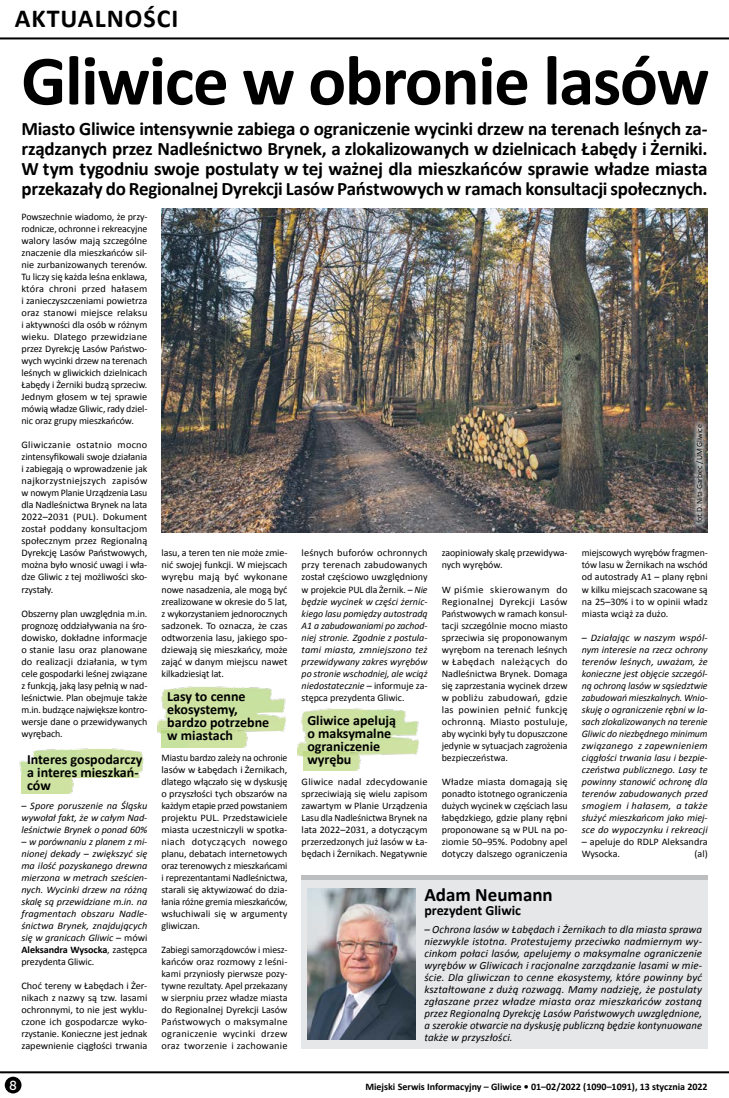
<style>
.page{position:relative;width:729px;height:1098px;background:#fff}
.page>*{position:absolute;margin:0;border:0;box-sizing:border-box;transform-origin:0 0}
.t1{font:700 71px "Calibri";letter-spacing:-.02em;color:#000}
.t2{font:700 26px "Calibri";letter-spacing:.04em;color:#000}
.t3{font:700 19px/20px "Calibri";letter-spacing:-.015em;color:#000;text-align:justify}
.t4{font:700 14px/13px "Calibri";color:#000}
.t5{font:13px "Museo Sans 500";color:#fff}
.t6{font:italic 11px/12px "Calibri";letter-spacing:.005em;color:#000;text-align:justify}
.t7{font:10px/12px "Calibri";letter-spacing:-.005em;color:#000;text-align:justify}
.t8{font:italic 10px/12px "Calibri";letter-spacing:-.005em;color:#000;text-align:justify}
.t9{font:700 10px "Calibri";color:#000}
.t10{font:8px "Calibri";letter-spacing:-.03em;color:#000}
.s1{font-style:normal}
.s2{font-weight:700;font-style:normal}
</style>
<div class="page">
<hr style="left:0;top:1070px;width:729px;height:2px;background:#000">
<div style="left:5px;top:1076px;width:16px;height:16px;background:#000;border-radius:50%"></div>
<hr style="left:0;top:37px;width:729px;height:2px;background:#000">
<img style="left:20px;top:748px;width:124px;height:29px">
<img style="left:158px;top:686px;width:127px;height:47px">
<img style="left:298px;top:708px;width:121px;height:47px">
<img style="left:21px;top:774px;width:57px;height:19px">
<img style="left:161px;top:728px;width:90px;height:19px">
<img style="left:304px;top:750px;width:60px;height:19px">
<img style="left:161px;top:208px;width:546px;height:324px">
<div style="left:301px;top:878px;width:406px;height:170px;background:#e6e7e8"></div>
<img style="left:307px;top:888px;width:109px;height:150px">
<div style="left:301px;top:874px;width:406px;height:5px;background:#bcbec0"></div>
<div style="left:689px;top:418px;width:20px;height:111px;background:#fff;opacity:.75"></div>
<h2 class="t2" style="left:15px;top:2px;width:165px">aktualności</h2>
<h1 class="t1" style="left:21px;top:35px;width:689px">Gliwice w obronie lasów</h1>
<p class="t3" style="left:21px;top:118px;width:687px">Miasto Gliwice intensywnie zabiega o ograniczenie wycinki drzew na terenach leśnych za&shy;rządzanych przez Nadleśnictwo Brynek, a zlokalizowanych w dzielnicach Łabędy i Żerniki.<br>W tym tygodniu swoje postulaty w tej ważnej dla mieszkańców sprawie władze miasta przekazały do Regionalnej Dyrekcji Lasów Państwowych w ramach konsultacji społecznych.</p>
<p class="t7" style="left:21px;top:211px;width:127px">Powszechnie wiadomo, że przy&shy;rodnicze, ochronne i rekreacyjne walory lasów mają szczególne znaczenie dla mieszkańców sil&shy;nie zurbanizowanych terenów.<br>Tu liczy się każda leśna enklawa, która chroni przed hałasem i zanieczyszczeniami powietrza oraz stanowi miejsce relaksu i aktywności dla osób w różnym wieku. Dlatego przewidziane przez Dyrekcję Lasów Państwo&shy;wych wycinki drzew na terenach leśnych w gliwickich dzielnicach Łabędy i Żerniki budzą sprzeciw.<br>Jednym głosem w tej sprawie mówią władze Gliwic, rady dziel&shy;nic oraz grupy mieszkańców.</p>
<p class="t7" style="left:21px;top:439px;width:127px">Gliwiczanie ostatnio mocno zintensyfikowali swoje działania i zabiegają o wprowadzenie jak najkorzystniejszych zapisów w nowym Planie Urządzenia Lasu dla Nadleśnictwa Brynek na lata 2022–2031 (PUL). Dokument został poddany konsultacjom społecznym przez Regionalną Dyrekcję Lasów Państwowych, można było wnosić uwagi i wła&shy;dze Gliwic z tej możliwości sko&shy;rzystały.</p>
<p class="t7" style="left:21px;top:607px;width:127px">Obszerny plan uwzględnia m.in. prognozę oddziaływania na śro&shy;dowisko, dokładne informacje o stanie lasu oraz planowane do realizacji działania, w tym cele gospodarki leśnej związane z funkcją, jaką lasy pełnią w nad&shy;leśnictwie. Plan obejmuje także m.in. budzące największe kontro&shy;wersje dane o przewidywanych wyrębach.</p>
<h3 class="t4" style="left:27px;top:752px;width:117px">Interes gospodarczy a interes mieszkań&shy;ców</h3>
<p class="t8" style="left:21px;top:798px;width:127px"><span class="s1">–</span> Spore poruszenie na Śląsku wywołał fakt, że w całym Nad&shy;leśnictwie Brynek o ponad 60%</p>
<p class="t8" style="left:21px;top:834px;width:127px">– w porównaniu z planem z mi&shy;nionej dekady – zwiększyć się ma ilość pozyskanego drewna mierzona w metrach sześcien&shy;nych. Wycinki drzew na różną skalę są przewidziane m.in. na fragmentach obszaru Nadle&shy;śnictwa Brynek, znajdujących się w granicach Gliwic <span class="s1">– mówi </span><span class="s2">Aleksandra Wysocka</span><span class="s1">, zastępca prezydenta Gliwic.</span></p>
<p class="t7" style="left:21px;top:979px;width:127px">Choć tereny w Łabędach i Żer&shy;nikach z nazwy są tzw. lasami ochronnymi, to nie jest wyklu&shy;czone ich gospodarcze wyko&shy;rzystanie. Konieczne jest jednak zapewnienie ciągłości trwania</p>
<p class="t10" style="left:694px;top:523px;width:100px;rotate:-90deg">fot. D. Nita-Garbiec / UM Gliwice</p>
<p class="t8" style="left:301px;top:546px;width:127px"><span class="s1">leśnych buforów ochronnych przy terenach zabudowanych został częściowo uwzględniony w projekcie PUL dla Żernik. –</span> Nie będzie wycinek w części żernic&shy;kiego lasu pomiędzy autostradą A1 a zabudowaniami po zachod&shy;niej stronie. Zgodnie z postula&shy;tami miasta, zmniejszono też przewidywany zakres wyrębów po stronie wschodniej, ale wciąż niedostatecznie <span class="s1">– informuje za&shy;stępca prezydenta Gliwic.</span></p>
<h3 class="t4" style="left:307px;top:713px;width:90px">Gliwice apelują o maksymalne ograniczenie wyrębu</h3>
<p class="t7" style="left:301px;top:775px;width:127px">Gliwice nadal zdecydowanie sprzeciwiają się wielu zapisom zawartym w Planie Urządzenia Lasu dla Nadleśnictwa Brynek na lata 2022–2031, a dotyczącym przerzedzonych już lasów w Ła&shy;będach i Żernikach. Negatywnie</p>
<p class="t7" style="left:581px;top:547px;width:127px">miejscowych wyrębów fragmen&shy;tów lasu w Żernikach na wschód od autostrady A1 – plany rębni w kilku miejscach szacowane są na 25–30% i to w opinii władz miasta wciąż za dużo.</p>
<p class="t8" style="left:581px;top:630px;width:127px"><span class="s1">–</span> Działając w naszym wspól&shy;nym interesie na rzecz ochrony terenów leśnych, uważam, że konieczne jest objęcie szczegól&shy;ną ochroną lasów w sąsiedztwie zabudowań mieszkalnych. Wnio&shy;skuję o ograniczenie rębni w la&shy;sach zlokalizowanych na terenie Gliwic do niezbędnego minimum związanego z zapewnieniem ciągłości trwania lasu i bezpie&shy;czeństwa publicznego. Lasy te powinny stanowić ochronę dla terenów zabudowanych przed smogiem i hałasem, a także służyć mieszkańcom jako miej&shy;sce do wypoczynku i rekreacji</p>
<p class="t7" style="left:581px;top:835px;width:127px">– apeluje do RDLP Aleksandra<br>Wysocka.</p>
<p class="t7" style="left:161px;top:547px;width:127px">lasu, a teren ten nie może zmie&shy;nić swojej funkcji. W miejscach wyrębu mają być wykonane nowe nasadzenia, ale mogą być zrealizowane w okresie do 5 lat, z wykorzystaniem jednorocznych sadzonek. To oznacza, że czas odtworzenia lasu, jakiego spo&shy;dziewają się mieszkańcy, może zająć w danym miejscu nawet kilkadziesiąt lat.</p>
<h3 class="t4" style="left:167px;top:689px;width:104px">Lasy to cenne ekosystemy, bardzo potrzebne w miastach</h3>
<p class="t7" style="left:161px;top:751px;width:127px">Miastu bardzo zależy na ochronie lasów w Łabędach i Żernikach, dlatego włączało się w dyskusję o przyszłości tych obszarów na każdym etapie przed powstaniem projektu PUL. Przedstawiciele miasta uczestniczyli w spotka&shy;niach dotyczących nowego planu, debatach internetowych oraz terenowych z mieszkańcami i reprezentantami Nadleśnictwa, starali się aktywizować do dzia&shy;łania różne gremia mieszkańców, wsłuchiwali się w argumenty gliwiczan.</p>
<p class="t7" style="left:161px;top:943px;width:127px">Zabiegi samorządowców i miesz&shy;kańców oraz rozmowy z leśni&shy;kami przyniosły pierwsze pozy&shy;tywne rezultaty. Apel przekazany w sierpniu przez władze miasta do Regionalnej Dyrekcji Lasów Państwowych o maksymalne ograniczenie wycinki drzew oraz tworzenie i zachowanie</p>
<p class="t7" style="left:441px;top:547px;width:127px">zaopiniowały skalę przewidywa&shy;nych wyrębów.</p>
<p class="t7" style="left:441px;top:583px;width:127px">W piśmie skierowanym do Regionalnej Dyrekcji Lasów Państwowych w ramach konsul&shy;tacji szczególnie mocno miasto sprzeciwia się proponowanym wyrębom na terenach leśnych w Łabędach należących do Nadleśnictwa Brynek. Domaga się zaprzestania wycinek drzew w pobliżu zabudowań, gdzie las powinien pełnić funkcję ochronną. Miasto postuluje, aby wycinki były tu dopuszczone jedynie w sytuacjach zagrożenia bezpieczeństwa.</p>
<p class="t7" style="left:441px;top:775px;width:127px">Władze miasta domagają się ponadto istotnego ograniczenia dużych wycinek w częściach lasu łabędzkiego, gdzie plany rębni proponowane są w PUL na po&shy;ziomie 50–95%. Podobny apel dotyczy dalszego ograniczenia</p>
<p class="t7" style="left:694px;top:847px;width:15px">(al)</p>
<h3 class="t3" style="left:424px;top:884px;width:130px">Adam Neumann</h3>
<h3 class="t4" style="left:424px;top:903px;width:98px">prezydent Gliwic</h3>
<p class="t6" style="left:424px;top:922px;width:279px">– Ochrona lasów w Łabędach i Żernikach to dla miasta sprawa niezwykle istotna. Protestujemy przeciwko nadmiernym wy&shy;cinkom połaci lasów, apelujemy o maksymalne ograniczenie wyrębów w Gliwicach i racjonalne zarządzanie lasami w mie&shy;ście. Dla gliwiczan to cenne ekosystemy, które powinny być kształtowane z dużą rozwagą. Mamy nadzieję, że postulaty zgłaszane przez władze miasta oraz mieszkańców zostaną przez Regionalną Dyrekcję Lasów Państwowych uwzględnione, a szerokie otwarcie na dyskusję publiczną będzie kontynuowane także w przyszłości.</p>
<h3 class="t5" style="left:9px;top:1077px;width:9px">8</h3>
<p class="t9" style="left:365px;top:1079px;width:344px">Miejski Serwis Informacyjny – Gliwice • 01–02/2022 (1090–1091), 13 stycznia 2022</p>
</div>
